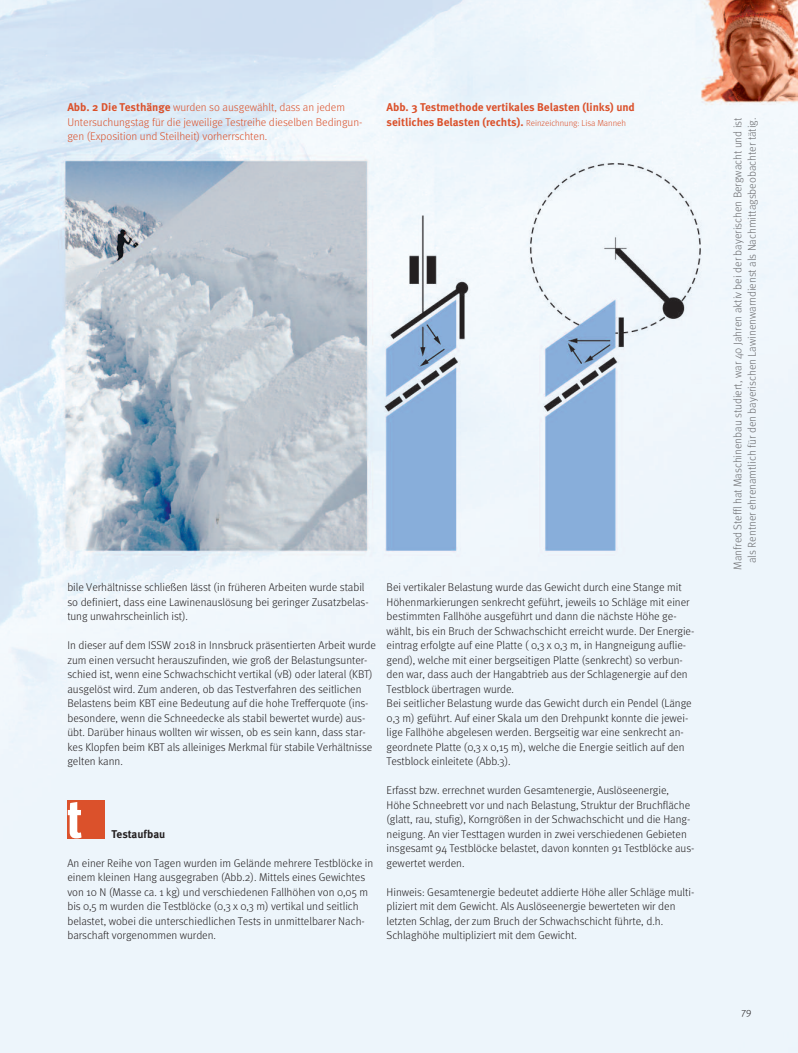
<style>
.page{position:relative;width:798px;height:1053px;background:#fff}
.page>*{position:absolute;margin:0;border:0;box-sizing:border-box;transform-origin:0 0}
.t1{font:700 53.75px "Meta Headline OT Comp";color:#fff}
.t2{font:300 11.25px/14.5px "Meta OT";color:#231f20}
.t3{font:300 11.25px/14.5px "Meta OT";color:#6c6d70;text-align:center}
.t4{font:300 11.25px/14.5px "Meta OT";color:#db512b}
.t5{font:700 11.25px/14.5px "Meta OT";color:#db512b}
.t6{font:700 11.25px "Meta OT";letter-spacing:-.005em;color:#231f20}
.t7{font:300 10px "Meta OT";color:#231f20}
.s1{font-weight:700}
.s2{font-weight:300;font-size:8.75px}
</style>
<div class="page">
<img style="left:0;top:0;width:797px;height:1052px">
<div style="left:67px;top:800px;width:38px;height:38px;background:#db512b"></div>
<p class="t4" style="left:67px;top:101px;width:296px"><span class="s1">Abb. 2 Die Testhänge</span> wurden so ausgewählt, dass an jedem<br>Untersuchungstag für die jeweilige Testreihe dieselben Bedingun&shy;gen (Exposition und Steilheit) vorherrschten.</p>
<p class="t5" style="left:386px;top:101px;width:250px">Abb. 3 Testmethode vertikales Belasten (links) und seitliches Belasten (rechts). <span class="s2">Reinzeichnung: Lisa Manneh</span></p>
<p class="t2" style="left:67px;top:580px;width:302px">bile Verhältnisse schließen lässt (in früheren Arbeiten wurde stabil so definiert, dass eine Lawinenauslösung bei geringer Zusatzbelas&shy;tung unwahrscheinlich ist).</p>
<p class="t2" style="left:67px;top:638px;width:310px">In dieser auf dem ISSW 2018 in Innsbruck präsentierten Arbeit wurde zum einen versucht herauszufinden, wie groß der Belastungsunter&shy;schied ist, wenn eine Schwachschicht vertikal (vB) oder lateral (KBT) ausgelöst wird. Zum anderen, ob das Testverfahren des seitlichen Belastens beim KBT eine Bedeutung auf die hohe Trefferquote (ins&shy;besondere, wenn die Schneedecke als stabil bewertet wurde) aus&shy;übt. Darüber hinaus wollten wir wissen, ob es sein kann, dass star&shy;kes Klopfen beim KBT als alleiniges Merkmal für stabile Verhältnisse gelten kann.</p>
<h1 class="t1" style="left:67px;top:798px;width:16px">t</h1>
<p class="t6" style="left:111px;top:829px;width:56px">Testaufbau</p>
<p class="t2" style="left:67px;top:856px;width:307px">An einer Reihe von Tagen wurden im Gelände mehrere Testblöcke in einem kleinen Hang ausgegraben (Abb.2). Mittels eines Gewichtes von 10 N (Masse ca. 1 kg) und verschiedenen Fallhöhen von 0,05 m bis 0,5 m wurden die Testblöcke (0,3 x 0,3 m) vertikal und seitlich belastet, wobei die unterschiedlichen Tests in unmittelbarer Nach&shy;barschaft vorgenommen wurden.</p>
<p class="t2" style="left:386px;top:580px;width:309px">Bei vertikaler Belastung wurde das Gewicht durch eine Stange mit Höhenmarkierungen senkrecht geführt, jeweils 10 Schläge mit einer bestimmten Fallhöhe ausgeführt und dann die nächste Höhe ge&shy;wählt, bis ein Bruch der Schwachschicht erreicht wurde. Der Energie&shy;eintrag erfolgte auf eine Platte ( 0,3 x 0,3 m, in Hangneigung auflie&shy;gend), welche mit einer bergseitigen Platte (senkrecht) so verbun&shy;den war, dass auch der Hangabtrieb aus der Schlagenergie auf den Testblock übertragen wurde.<br>Bei seitlicher Belastung wurde das Gewicht durch ein Pendel (Länge 0,3 m) geführt. Auf einer Skala um den Drehpunkt konnte die jewei&shy;lige Fallhöhe abgelesen werden. Bergseitig war eine senkrecht an&shy;geordnete Platte (0,3 x 0,15 m), welche die Energie seitlich auf den Testblock einleitete (Abb.3).</p>
<p class="t2" style="left:386px;top:783px;width:309px">Erfasst bzw. errechnet wurden Gesamtenergie, Auslöseenergie, Höhe Schneebrett vor und nach Belastung, Struktur der Bruchfläche (glatt, rau, stufig), Korngrößen in der Schwachschicht und die Hang&shy;neigung. An vier Testtagen wurden in zwei verschiedenen Gebieten insgesamt 94 Testblöcke belastet, davon konnten 91 Testblöcke aus&shy;gewertet werden.</p>
<p class="t2" style="left:386px;top:885px;width:309px">Hinweis: Gesamtenergie bedeutet addierte Höhe aller Schläge multi&shy;pliziert mit dem Gewicht. Als Auslöseenergie bewerteten wir den letzten Schlag, der zum Bruch der Schwachschicht führte, d.h.<br>Schlaghöhe multipliziert mit dem Gewicht.</p>
<p class="t3" style="left:731px;top:569px;width:453px;rotate:-90deg">Manfred Steffl hat Maschinenbau studiert, war 40 Jahren aktiv bei der bayerischen Bergwacht und ist als Rentner ehrenamtlich für den bayerischen Lawinenwarndienst als Nachmittagsbeobachter tätig.</p>
<p class="t7" style="left:741px;top:1007px;width:11px">79</p>
</div>
